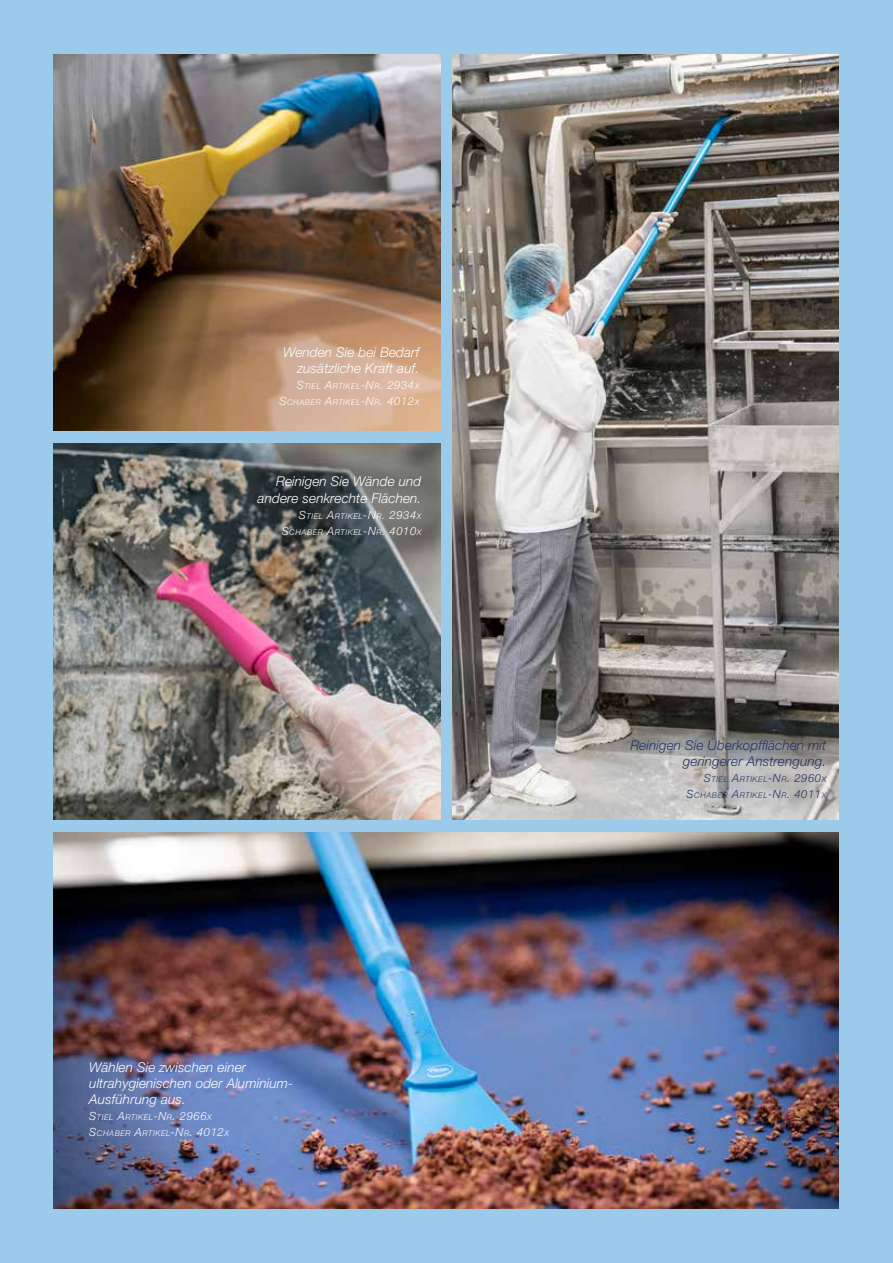
<style>
.page{position:relative;width:893px;height:1263px;background:#9bcaeb}
.page>*{position:absolute;margin:0;border:0;box-sizing:border-box;transform-origin:0 0}
.t1{font:italic 300 13.5px/16.2px "Helvetica Neue LT Std";letter-spacing:.01em;color:#fff;text-align:right}
.t2{font:italic 300 13.5px/16.2px "Helvetica Neue LT Std";letter-spacing:.01em;color:#213564;text-align:right}
.t3{font:italic 300 7.8px/16.2px "Helvetica Neue LT Std";letter-spacing:.07em;color:#fff;text-align:right}
.t4{font:italic 300 7.8px/16.2px "Helvetica Neue LT Std";letter-spacing:.07em;color:#213564;text-align:right}
.s1{font-size:11.25px}
</style>
<div class="page">
<img style="left:54px;top:832px;width:785px;height:377px">
<img style="left:54px;top:54px;width:386px;height:376px">
<img style="left:452px;top:54px;width:387px;height:766px">
<img style="left:54px;top:443px;width:386px;height:377px">
<p class="t1" style="left:283px;top:344px;width:137px">Wenden Sie bei Bedarf zusätzliche Kraft auf.</p>
<p class="t3" style="left:280px;top:378px;width:141px"><span class="s1">S</span>TIEL <span class="s1">A</span>RTIKEL<span class="s1">-N</span>R<span class="s1">. 2934</span>X<br><span class="s1">S</span>CHABER <span class="s1">A</span>RTIKEL<span class="s1">-N</span>R<span class="s1">. 4012</span>X</p>
<p class="t1" style="left:258px;top:473px;width:165px">Reinigen Sie Wände und andere senkrechte Flächen.</p>
<p class="t3" style="left:282px;top:508px;width:141px"><span class="s1">S</span>TIEL <span class="s1">A</span>RTIKEL<span class="s1">-N</span>R<span class="s1">. 2934</span>X<br><span class="s1">S</span>CHABER <span class="s1">A</span>RTIKEL<span class="s1">-N</span>R<span class="s1">. 4010</span>X</p>
<p class="t1" style="left:89px;top:1058px;width:205px;text-align:left">Wählen Sie zwischen einer ultrahygienischen oder Aluminium-<br>Ausführung aus.</p>
<p class="t3" style="left:89px;top:1109px;width:141px;text-align:left"><span class="s1">S</span>TIEL <span class="s1">A</span>RTIKEL<span class="s1">-N</span>R<span class="s1">. 2966</span>X<br><span class="s1">S</span>CHABER <span class="s1">A</span>RTIKEL<span class="s1">-N</span>R<span class="s1">. 4012</span>X</p>
<p class="t2" style="left:630px;top:736px;width:197px">Reinigen Sie Überkopfflächen mit geringerer Anstrengung.</p>
<p class="t4" style="left:687px;top:771px;width:141px"><span class="s1">S</span>TIEL <span class="s1">A</span>RTIKEL<span class="s1">-N</span>R<span class="s1">. 2960</span>X<br><span class="s1">S</span>CHABER <span class="s1">A</span>RTIKEL<span class="s1">-N</span>R<span class="s1">. 4011</span>X</p>
</div>
